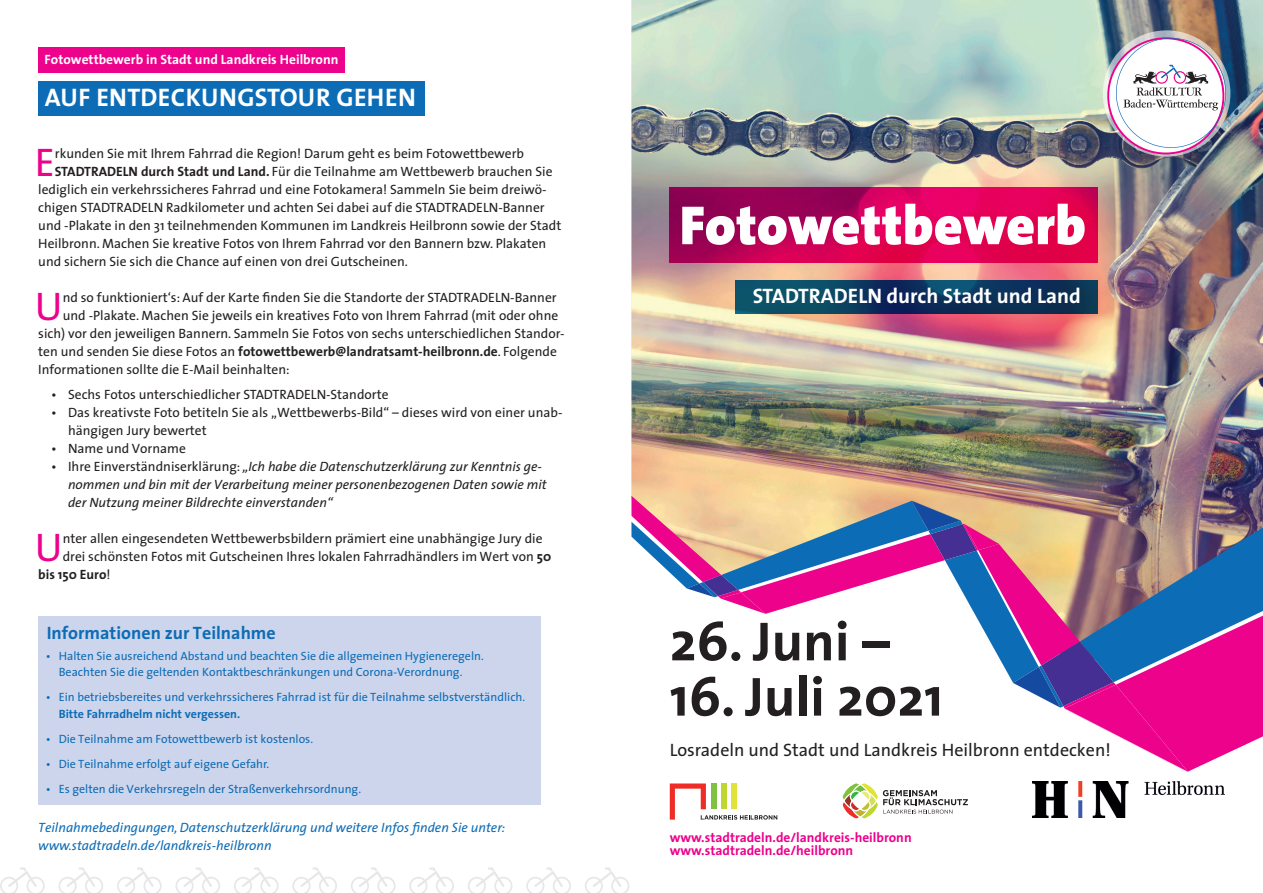
<style>
.page{position:relative;width:1263px;height:893px;background:#fff}
.page>*{position:absolute;margin:0;border:0;box-sizing:border-box;transform-origin:0 0}
.t1{font:700 55.5px "The Sans";color:#231f20}
.t2{font:900 55.5px "The Sans";color:#fff}
.t3{font:40.2px "The Sans";color:#ed028c}
.t4{font:700 25.5px "The Sans";letter-spacing:.015em;color:#fff}
.t5{font:700 21px "The Sans";color:#fff}
.t6{font:18px "The Sans";color:#231f20}
.t7{font:700 18px "The Sans";color:#0d6cb6}
.t8{font:13.5px/18px "The Sans";color:#231f20}
.t9{font:italic 13.5px/18px "The Sans";color:#231f20}
.t10{font:italic 13.5px/18px "The Sans";color:#0d6cb6}
.t11{font:700 13.5px "The Sans";color:#231f20}
.t12{font:700 13.5px "The Sans";color:#ed028c}
.t13{font:700 13.5px "The Sans";color:#fff}
.t14{font:12px/16.5px "The Sans";color:#0d6cb6}
.t15{font:700 12px "The Sans";color:#0d6cb6}
.s1{font-weight:700}
.s2{font-weight:400}
.s3{font-style:normal}
</style>
<div class="page">
<img style="left:631px;top:0;width:632px;height:496px">
<svg style="left:631px;top:496px;width:632px;height:276px"></svg>
<svg style="left:1103px;top:30px;width:127px;height:127px"></svg>
<img style="left:1105px;top:37px;width:123px;height:117px">
<svg style="left:0;top:867px;width:45px;height:26px"></svg>
<svg style="left:59px;top:867px;width:44px;height:26px"></svg>
<svg style="left:117px;top:867px;width:45px;height:26px"></svg>
<svg style="left:175px;top:867px;width:45px;height:26px"></svg>
<svg style="left:234px;top:867px;width:45px;height:26px"></svg>
<svg style="left:292px;top:867px;width:45px;height:26px"></svg>
<svg style="left:351px;top:867px;width:45px;height:26px"></svg>
<svg style="left:409px;top:867px;width:45px;height:26px"></svg>
<svg style="left:468px;top:867px;width:44px;height:26px"></svg>
<svg style="left:526px;top:867px;width:45px;height:26px"></svg>
<svg style="left:585px;top:867px;width:44px;height:26px"></svg>
<svg style="left:842px;top:783px;width:126px;height:36px"></svg>
<svg style="left:670px;top:187px;width:428px;height:76px;background:#c70055"></svg>
<svg style="left:736px;top:280px;width:362px;height:33px;background:#0b3a5e"></svg>
<svg style="left:670px;top:783px;width:107px;height:37px"></svg>
<div style="left:38px;top:617px;width:503px;height:188px;background:#ccd5ec"></div>
<div style="left:38px;top:48px;width:307px;height:25px;background:#ed028c"></div>
<div style="left:38px;top:81px;width:387px;height:35px;background:#0d6cb6"></div>
<img style="left:1032px;top:781px;width:193px;height:36px">
<p class="t13" style="left:45px;top:48px;width:295px">Fotowettbewerb in Stadt und Landkreis Heilbronn</p>
<h3 class="t4" style="left:45px;top:76px;width:373px">AUF ENTDECKUNGSTOUR GEHEN</h3>
<h2 class="t3" style="left:35px;top:129px;width:22px">E</h2>
<p class="t8" style="left:55px;top:144px;width:471px">rkunden Sie mit Ihrem Fahrrad die Region! Darum geht es beim Fotowettbewerb</p>
<p class="t8" style="left:55px;top:162px;width:499px"><span class="s1">STADTRADELN durch Stadt und Land.</span> Für die Teilnahme am Wettbewerb brauchen Sie</p>
<p class="t8" style="left:38px;top:180px;width:510px">lediglich ein verkehrssicheres Fahrrad und eine Fotokamera! Sammeln Sie beim dreiwö-</p>
<p class="t8" style="left:38px;top:198px;width:508px">chigen STADTRADELN Radkilometer und achten Sei dabei auf die STADTRADELN-Banner</p>
<p class="t8" style="left:38px;top:216px;width:525px">und -Plakate in den 31 teilnehmenden Kommunen im Landkreis Heilbronn sowie der Stadt</p>
<p class="t8" style="left:38px;top:234px;width:510px">Heilbronn. Machen Sie kreative Fotos von Ihrem Fahrrad vor den Bannern bzw. Plakaten</p>
<p class="t8" style="left:38px;top:252px;width:371px">und sichern Sie sich die Chance auf einen von drei Gutscheinen.</p>
<h2 class="t3" style="left:35px;top:273px;width:29px">U</h2>
<p class="t8" style="left:63px;top:288px;width:495px">nd so funktioniert‘s: Auf der Karte finden Sie die Standorte der STADTRADELN-Banner</p>
<p class="t8" style="left:63px;top:306px;width:497px">und -Plakate. Machen Sie jeweils ein kreatives Foto von Ihrem Fahrrad (mit oder ohne</p>
<p class="t8" style="left:38px;top:324px;width:528px">sich) vor den jeweiligen Bannern. Sammeln Sie Fotos von sechs unterschiedlichen Standor-</p>
<p class="t11" style="left:38px;top:340px;width:520px"><span class="s2">ten und senden Sie diese Fotos an</span> fotowettbewerb@landratsamt-heilbronn.de<span class="s2">. Folgende</span></p>
<p class="t8" style="left:38px;top:360px;width:253px">Informationen sollte die E-Mail beinhalten:</p>
<p class="t8" style="left:51px;top:385px;width:339px">• Sechs Fotos unterschiedlicher STADTRADELN-Standorte</p>
<p class="t8" style="left:68px;top:403px;width:496px;text-indent:-17px">• Das kreativste Foto betiteln Sie als „Wettbewerbs-Bild“ – dieses wird von einer unab&shy;hängigen Jury bewertet</p>
<p class="t8" style="left:51px;top:439px;width:136px">• Name und Vorname</p>
<p class="t9" style="left:68px;top:457px;width:480px;text-indent:-17px"><span class="s3">• Ihre Einverständniserklärung:</span> „Ich habe die Datenschutzerklärung zur Kenntnis ge&shy;nommen und bin mit der Verarbeitung meiner personenbezogenen Daten sowie mit der Nutzung meiner Bildrechte einverstanden“</p>
<h2 class="t3" style="left:35px;top:514px;width:29px">U</h2>
<p class="t8" style="left:63px;top:529px;width:481px">nter allen eingesendeten Wettbewerbsbildern prämiert eine unabhängige Jury die</p>
<p class="t8" style="left:63px;top:547px;width:490px">drei schönsten Fotos mit Gutscheinen Ihres lokalen Fahrradhändlers im Wert von <span class="s1">50</span></p>
<p class="t11" style="left:38px;top:563px;width:74px">bis 150 Euro<span class="s2">!</span></p>
<h3 class="t7" style="left:47px;top:617px;width:231px">Informationen zur Teilnahme</h3>
<p class="t14" style="left:59px;top:647px;width:427px;text-indent:-13px">• Halten Sie ausreichend Abstand und beachten Sie die allgemeinen Hygieneregeln.<br>Beachten Sie die geltenden Kontaktbeschränkungen und Corona-Verordnung.</p>
<p class="t14" style="left:46px;top:688px;width:481px">• Ein betriebsbereites und verkehrssicheres Fahrrad ist für die Teilnahme selbstverständlich.</p>
<p class="t15" style="left:59px;top:703px;width:183px">Bitte Fahrradhelm nicht vergessen.</p>
<p class="t14" style="left:46px;top:730px;width:269px">• Die Teilnahme am Fotowettbewerb ist kostenlos.</p>
<p class="t14" style="left:46px;top:755px;width:225px">• Die Teilnahme erfolgt auf eigene Gefahr.</p>
<p class="t14" style="left:46px;top:780px;width:317px">• Es gelten die Verkehrsregeln der Straßenverkehrsordnung.</p>
<p class="t10" style="left:38px;top:818px;width:469px">Teilnahmebedingungen, Datenschutzerklärung und weitere Infos finden Sie unter: www.stadtradeln.de/landkreis-heilbronn</p>
<h1 class="t2" style="left:680px;top:178px;width:408px">Fotowettbewerb</h1>
<h3 class="t5" style="left:753px;top:279px;width:329px">STADTRADELN durch Stadt und Land</h3>
<h1 class="t1" style="left:670px;top:595px;width:221px">26. Juni –</h1>
<h1 class="t1" style="left:670px;top:650px;width:275px">16. Juli 2021</h1>
<h3 class="t6" style="left:670px;top:735px;width:442px">Losradeln und Stadt und Landkreis Heilbronn entdecken!</h3>
<p class="t12" style="left:670px;top:826px;width:243px">www.stadtradeln.de/landkreis-heilbronn</p>
<p class="t12" style="left:670px;top:839px;width:185px">www.stadtradeln.de/heilbronn</p>
</div>
